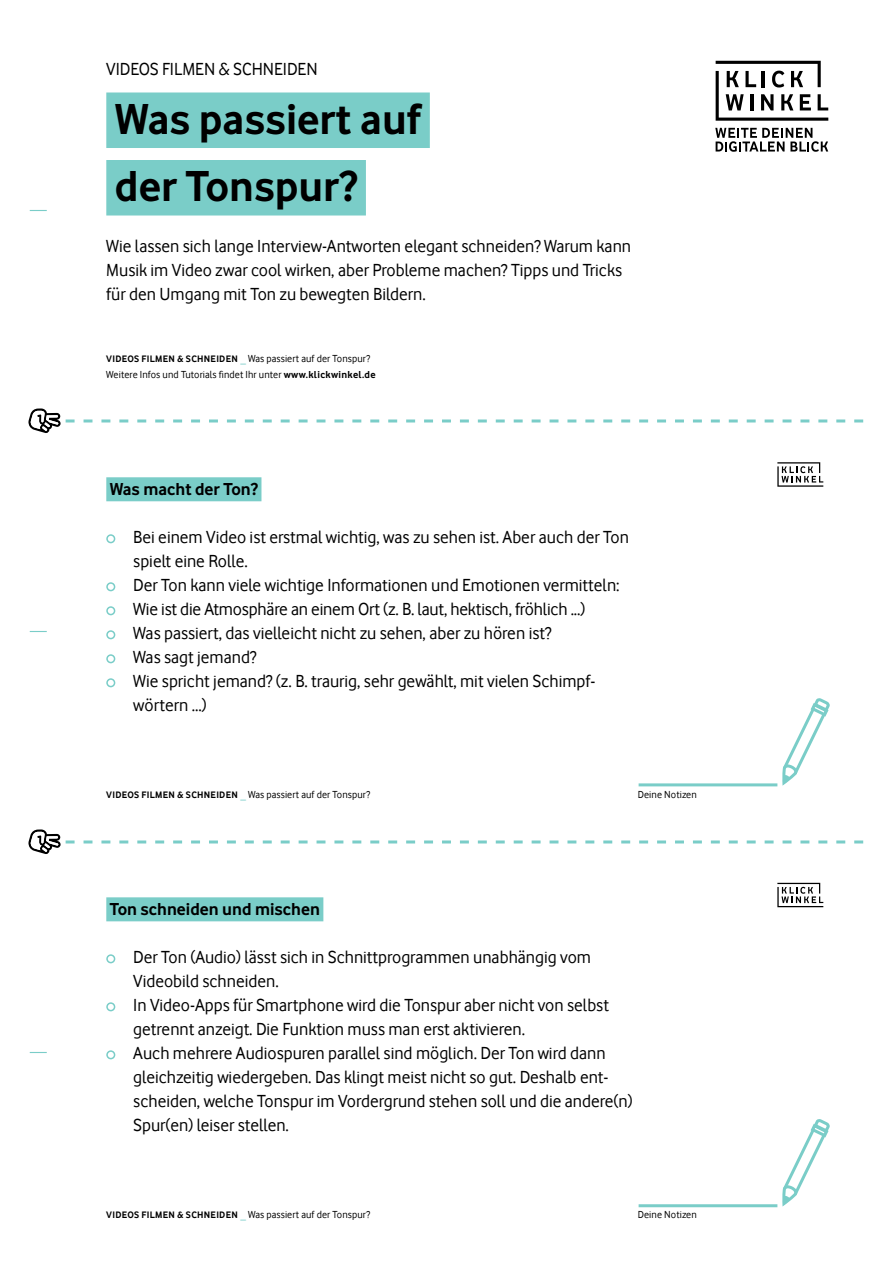
<style>
.page{position:relative;width:893px;height:1263px;background:#fff}
.page>*{position:absolute;margin:0;border:0;box-sizing:border-box;transform-origin:0 0}
.t1{font:700 45px/67.5px "Vodafone Rg";color:#000}
.t2{font:18px/24px "Vodafone Rg";color:#000}
.t3{font:700 18px "Vodafone Rg";color:#000}
.t4{font:10.5px/16.5px "Vodafone Rg";letter-spacing:.01em;color:#000}
.s1{font-weight:700;font-size:9.75px}
.s2{font-weight:700;font-size:11.25px;color:#7acdc8}
.s3{font-weight:700}
</style>
<div class="page">
<svg style="left:30px;top:631px;width:17px;height:1px"></svg>
<svg style="left:715px;top:128px;width:113px;height:24px"></svg>
<svg style="left:716px;top:61px;width:112px;height:60px"></svg>
<div style="left:106px;top:477px;width:155px;height:24px;background:#7acdc8"></div>
<div style="left:106px;top:534px;width:9px;height:9px;border:2px solid #7acdc8;border-radius:50%"></div>
<div style="left:106px;top:582px;width:9px;height:9px;border:2px solid #7acdc8;border-radius:50%"></div>
<div style="left:106px;top:606px;width:9px;height:9px;border:2px solid #7acdc8;border-radius:50%"></div>
<div style="left:106px;top:630px;width:9px;height:9px;border:2px solid #7acdc8;border-radius:50%"></div>
<div style="left:106px;top:654px;width:9px;height:9px;border:2px solid #7acdc8;border-radius:50%"></div>
<div style="left:106px;top:678px;width:9px;height:9px;border:2px solid #7acdc8;border-radius:50%"></div>
<div style="left:106px;top:897px;width:217px;height:24px;background:#7acdc8"></div>
<div style="left:106px;top:954px;width:9px;height:9px;border:2px solid #7acdc8;border-radius:50%"></div>
<div style="left:106px;top:1002px;width:9px;height:9px;border:2px solid #7acdc8;border-radius:50%"></div>
<div style="left:106px;top:1050px;width:9px;height:9px;border:2px solid #7acdc8;border-radius:50%"></div>
<svg style="left:30px;top:210px;width:17px;height:1px"></svg>
<svg style="left:30px;top:1052px;width:17px;height:1px"></svg>
<svg style="left:28px;top:408px;width:835px;height:25px"></svg>
<svg style="left:28px;top:829px;width:835px;height:25px"></svg>
<svg style="left:782px;top:698px;width:48px;height:88px"></svg>
<hr style="left:639px;top:783px;width:138px;height:3px;background:#7acdc8">
<svg style="left:782px;top:1119px;width:48px;height:87px"></svg>
<hr style="left:639px;top:1204px;width:138px;height:3px;background:#7acdc8">
<div style="left:106px;top:92px;width:324px;height:56px;background:#7acdc8"></div>
<div style="left:106px;top:160px;width:260px;height:55px;background:#7acdc8"></div>
<svg style="left:777px;top:462px;width:46px;height:25px"></svg>
<svg style="left:777px;top:883px;width:46px;height:24px"></svg>
<p class="t2" style="left:106px;top:57px;width:213px">VIDEOS FILMEN &amp; SCHNEIDEN</p>
<h1 class="t1" style="left:115px;top:84px;width:308px">Was passiert auf der Tonspur?</h1>
<p class="t2" style="left:106px;top:234px;width:526px">Wie lassen sich lange Interview-Antworten elegant schneiden? Warum kann<br>Musik im Video zwar cool wirken, aber Probleme machen? Tipps und Tricks für den Umgang mit Ton zu bewegten Bildern.</p>
<p class="t4" style="left:106px;top:350px;width:271px"><span class="s1">VIDEOS FILMEN &amp; SCHNEIDEN</span> <span class="s2">_</span> Was passiert auf der Tonspur?<br>Weitere Infos und Tutorials findet Ihr unter <span class="s3">www.klickwinkel.de</span></p>
<p class="t3" style="left:110px;top:479px;width:150px">Was macht der Ton?</p>
<p class="t2" style="left:133px;top:525px;width:497px">Bei einem Video ist erstmal wichtig, was zu sehen ist. Aber auch der Ton spielt eine Rolle.<br>Der Ton kann viele wichtige Informationen und Emotionen vermitteln:<br>Wie ist die Atmosphäre an einem Ort (z. B. laut, hektisch, fröhlich ...)<br>Was passiert, das vielleicht nicht zu sehen, aber zu hören ist?<br>Was sagt jemand?<br>Wie spricht jemand? (z. B. traurig, sehr gewählt, mit vielen Schimpf&shy;wörtern ...)</p>
<p class="t4" style="left:106px;top:786px;width:265px"><span class="s1">VIDEOS FILMEN &amp; SCHNEIDEN</span> <span class="s2">_</span> Was passiert auf der Tonspur?</p>
<p class="t4" style="left:638px;top:786px;width:61px">Deine Notizen</p>
<p class="t3" style="left:110px;top:899px;width:212px">Ton schneiden und mischen</p>
<p class="t2" style="left:133px;top:945px;width:501px">Der Ton (Audio) lässt sich in Schnittprogrammen unabhängig vom Videobild schneiden.<br>In Video-Apps für Smartphone wird die Tonspur aber nicht von selbst getrennt anzeigt. Die Funktion muss man erst aktivieren.<br>Auch mehrere Audiospuren parallel sind möglich. Der Ton wird dann gleichzeitig wiedergeben. Das klingt meist nicht so gut. Deshalb ent&shy;scheiden, welche Tonspur im Vordergrund stehen soll und die andere(n)<br>Spur(en) leiser stellen.</p>
<p class="t4" style="left:106px;top:1206px;width:265px"><span class="s1">VIDEOS FILMEN &amp; SCHNEIDEN</span> <span class="s2">_</span> Was passiert auf der Tonspur?</p>
<p class="t4" style="left:638px;top:1206px;width:61px">Deine Notizen</p>
</div>
